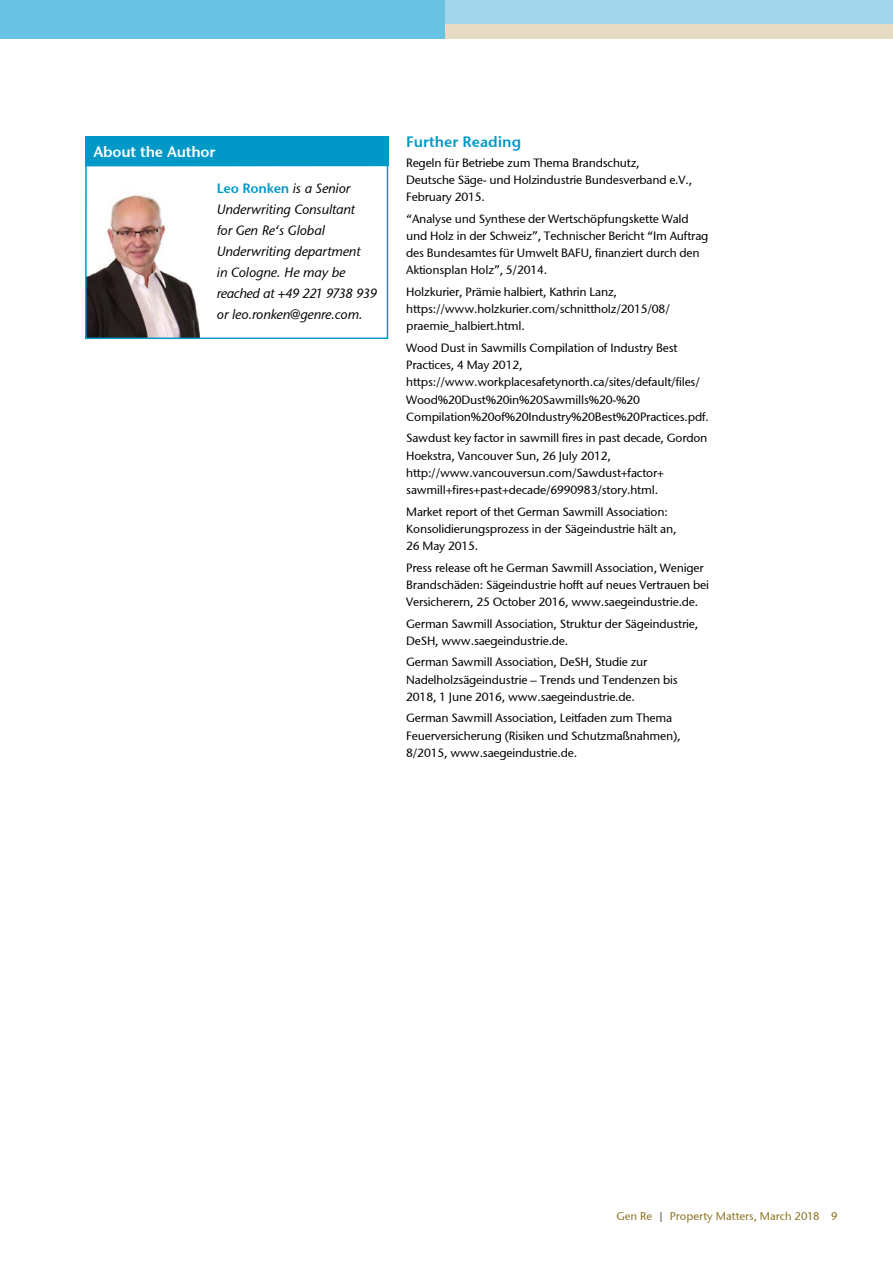
<style>
.page{position:relative;width:893px;height:1263px;background:#fff}
.page>*{position:absolute;margin:0;border:0;box-sizing:border-box;transform-origin:0 0}
.t1{font:600 15px "Stone Sans GC Re";color:#0099c7}
.t2{font:600 15px "Stone Sans GC Re";letter-spacing:-.015em;color:#fff}
.t3{font:italic 13.5px/21px "Stone Sans GC Re";letter-spacing:-.015em;color:#000}
.t4{font:12px/17.2px "Stone Sans GC Re";letter-spacing:-.015em;color:#000}
.t5{font:11.25px "Stone Sans GC Re";color:#8c7322}
.s1{font-weight:600;font-style:normal;color:#0099c7}
.s2{color:#5d6970}
</style>
<div class="page">
<div style="left:0;top:0;width:893px;height:38px;background:#e6dbc3"></div>
<div style="left:0;top:0;width:893px;height:23px;background:#a4d7ec"></div>
<div style="left:0;top:0;width:445px;height:38px;background:#68c2e2"></div>
<img style="left:88px;top:195px;width:112px;height:141px">
<div style="left:85px;top:136px;width:303px;height:30px;background:#0099c7"></div>
<div style="left:85px;top:165px;width:303px;height:174px;border:2px solid #0099c7"></div>
<p class="t2" style="left:94px;top:142px;width:123px">About the Author</p>
<p class="t3" style="left:217px;top:178px;width:162px"><span class="s1">Leo Ronken</span> is a Senior<br>Underwriting Consultant<br>for Gen Re‘s Global<br>Underwriting department<br>in Cologne. He may be reached at +49 221 9738 939 or leo.ronken@genre.com.</p>
<p class="t1" style="left:406px;top:133px;width:116px">Further Reading</p>
<p class="t4" style="left:406px;top:154px;width:287px">Regeln für Betriebe zum Thema Brandschutz,<br>Deutsche Säge- und Holzindustrie Bundesverband e.V.,<br>February 2015.</p>
<p class="t4" style="left:406px;top:210px;width:304px">“Analyse und Synthese der Wertschöpfungskette Wald und Holz in der Schweiz”, Technischer Bericht “Im Auftrag des Bundesamtes für Umwelt BAFU, finanziert durch den Aktionsplan Holz”, 5/2014.</p>
<p class="t4" style="left:406px;top:283px;width:265px">Holzkurier, Prämie halbiert, Kathrin Lanz, https://www.holzkurier.com/schnittholz/2015/08/ praemie_halbiert.html.</p>
<p class="t4" style="left:406px;top:339px;width:304px">Wood Dust in Sawmills Compilation of Industry Best Practices, 4 May 2012, https://www.workplacesafetynorth.ca/sites/default/files/ Wood%20Dust%20in%20Sawmills%20-%20<br>Compilation%20of%20Industry%20Best%20Practices.pdf.</p>
<p class="t4" style="left:406px;top:429px;width:303px">Sawdust key factor in sawmill fires in past decade, Gordon Hoekstra, Vancouver Sun, 26 July 2012, http://www.vancouversun.com/Sawdust+factor+ sawmill+fires+past+decade/6990983/story.html.</p>
<p class="t4" style="left:406px;top:503px;width:272px">Market report of thet German Sawmill Association:<br>Konsolidierungsprozess in der Sägeindustrie hält an,<br>26 May 2015.</p>
<p class="t4" style="left:406px;top:559px;width:304px">Press release oft he German Sawmill Association, Weniger<br>Brandschäden: Sägeindustrie hofft auf neues Vertrauen bei<br>Versicherern, 25 October 2016, www.saegeindustrie.de.</p>
<p class="t4" style="left:406px;top:615px;width:294px">German Sawmill Association, Struktur der Sägeindustrie,<br>DeSH, www.saegeindustrie.de.</p>
<p class="t4" style="left:406px;top:653px;width:273px">German Sawmill Association, DeSH, Studie zur<br>Nadelholzsägeindustrie – Trends und Tendenzen bis<br>2018, 1 June 2016, www.saegeindustrie.de.</p>
<p class="t4" style="left:406px;top:709px;width:276px">German Sawmill Association, Leitfaden zum Thema<br>Feuerversicherung (Risiken und Schutzmaßnahmen),<br>8/2015, www.saegeindustrie.de.</p>
<p class="t5" style="left:616px;top:1209px;width:223px">Gen Re <span class="s2">|</span> Property Matters, March 2018 9</p>
</div>
